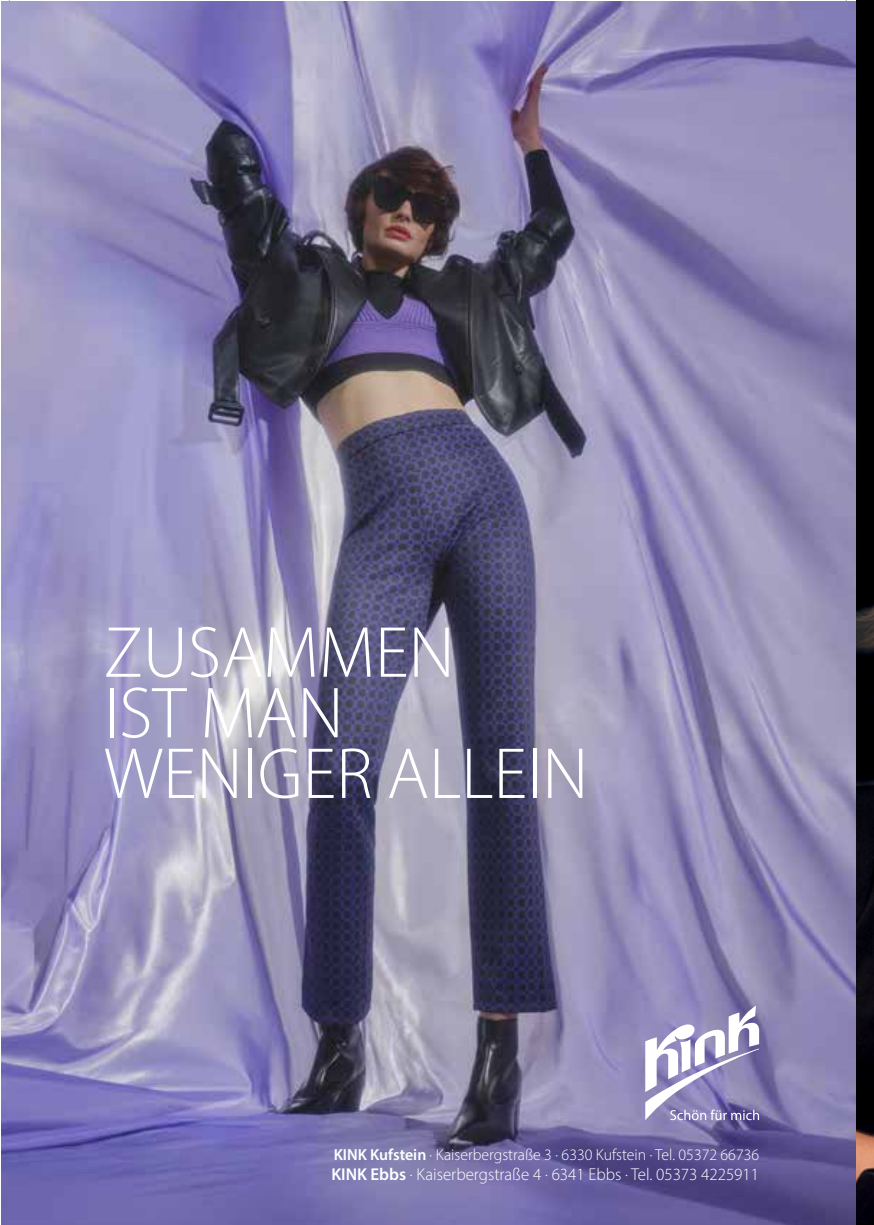
<style>
.page{position:relative;width:874px;height:1225px;background:#fff}
.page>*{position:absolute;margin:0;border:0;box-sizing:border-box;transform-origin:0 0}
.t1{font:300 72.8px/60.6px "Myriad Pro";color:#fff}
.t2{font:300 17.2px "Myriad Pro";color:#fff}
.t3{font:300 16px "Myriad Pro";color:#fff}
.s1{font-weight:600}
</style>
<div class="page">
<img style="left:2px;top:0;width:871px;height:1225px">
<svg style="left:645px;top:1005px;width:113px;height:115px"></svg>
<h1 class="t1" style="left:104px;top:621px;width:485px">ZUSAMMEN<br>IST MAN<br>WENIGER ALLEIN</h1>
<p class="t3" style="left:333px;top:1144px;width:426px"><span class="s1">KINK Kufstein</span> · Kaiserbergstraße 3 · 6330 Kufstein · Tel. 05372 66736</p>
<p class="t2" style="left:331px;top:1164px;width:429px"><span class="s1">KINK Ebbs</span> · Kaiserbergstraße 4 · 6341 Ebbs · Tel. 05373 4225911</p>
</div>
